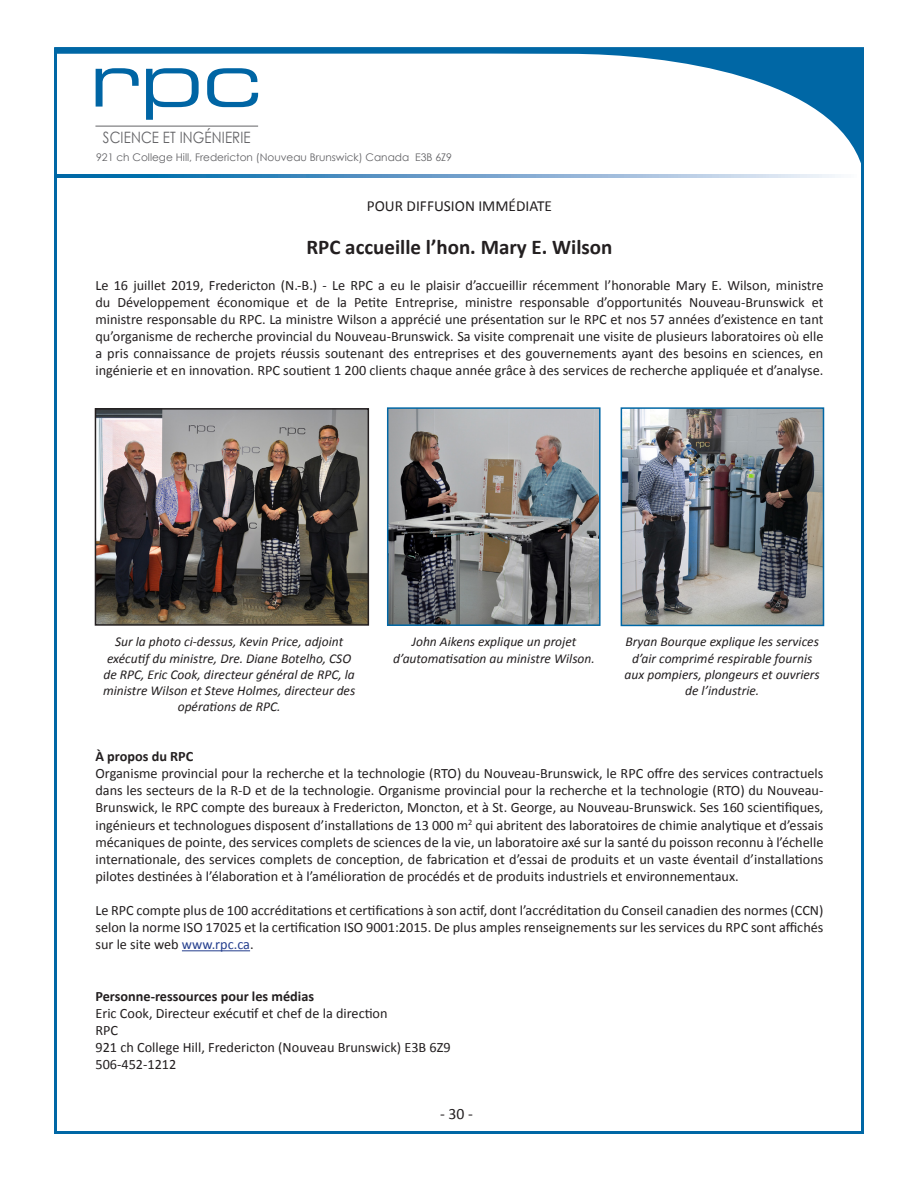
<style>
.page{position:relative;width:918px;height:1188px;background:#fff}
.page>*{position:absolute;margin:0;border:0;box-sizing:border-box;transform-origin:0 0}
.t1{font:700 21px "Calibri";color:#231f20}
.t2{font:15.75px "Calibri";color:#231f20}
.t3{font:15.6px "Century Gothic";letter-spacing:.01em;color:#636366;scale:.85 1}
.t4{font:15.3px "Calibri";color:#231f20}
.t5{font:14.25px/17.1px "Calibri";color:#231f20;text-align:justify}
.t6{font:700 14.25px "Calibri";color:#231f20}
.t7{font:italic 13.5px/16.2px "Calibri";color:#231f20;text-align:center}
.t8{font:10.5px "Century Gothic";color:#636366}
.s1{color:#253f8e}
</style>
<div class="page">
<svg style="left:54px;top:174px;width:784px;height:3px;background:#6ba2cc"></svg>
<svg style="left:55px;top:47px;width:809px;height:121px"></svg>
<img style="left:98px;top:411px;width:268px;height:212px">
<div style="left:95px;top:408px;width:274px;height:218px;border:2px solid #231f20"></div>
<hr style="left:182px;top:950px;width:68px;height:1px;background:#253f8e">
<img style="left:390px;top:410px;width:208px;height:213px">
<div style="left:387px;top:407px;width:214px;height:219px;border:2px solid #0067a5"></div>
<img style="left:624px;top:410px;width:197px;height:213px">
<div style="left:621px;top:407px;width:203px;height:219px;border:2px solid #0067a5"></div>
<svg style="left:96px;top:68px;width:162px;height:52px"></svg>
<hr style="left:95px;top:126px;width:163px;height:1px;background:#636366">
<p class="t3" style="left:103px;top:128px;width:175px">SCIENCE ET INGÉNIERIE</p>
<p class="t8" style="left:96px;top:151px;width:358px">921 ch College Hill, Fredericton (Nouveau Brunswick) Canada E3B 6Z9</p>
<p class="t4" style="left:367px;top:197px;width:187px">POUR DIFFUSION IMMÉDIATE</p>
<p class="t1" style="left:306px;top:234px;width:308px">RPC accueille l’hon. Mary E. Wilson</p>
<p class="t5" style="left:95px;top:276px;width:730px">Le 16 juillet 2019, Fredericton (N.-B.) - Le RPC a eu le plaisir d’accueillir récemment l’honorable Mary E. Wilson, ministre du Développement économique et de la Petite Entreprise, ministre responsable d’opportunités Nouveau-Brunswick et ministre responsable du RPC. La ministre Wilson a apprécié une présentation sur le RPC et nos 57 années d’existence en tant qu’organisme de recherche provincial du Nouveau-Brunswick. Sa visite comprenait une visite de plusieurs laboratoires où elle a pris connaissance de projets réussis soutenant des entreprises et des gouvernements ayant des besoins en sciences, en ingénierie et en innovation. RPC soutient 1 200 clients chaque année grâce à des services de recherche appliquée et d’analyse.</p>
<p class="t7" style="left:103px;top:633px;width:254px">Sur la photo ci-dessus, Kevin Price, adjoint exécutif du ministre, Dre. Diane Botelho, CSO de RPC, Eric Cook, directeur général de RPC, la ministre Wilson et Steve Holmes, directeur des opérations de RPC.</p>
<p class="t7" style="left:393px;top:633px;width:203px">John Aikens explique un projet d’automatisation au ministre Wilson.</p>
<p class="t7" style="left:625px;top:633px;width:197px">Bryan Bourque explique les services d’air comprimé respirable fournis aux pompiers, plongeurs et ouvriers de l’industrie.</p>
<p class="t6" style="left:95px;top:748px;width:99px">À propos du RPC</p>
<p class="t5" style="left:95px;top:764px;width:730px">Organisme provincial pour la recherche et la technologie (RTO) du Nouveau-Brunswick, le RPC offre des services contractuels dans les secteurs de la R-D et de la technologie. Organisme provincial pour la recherche et la technologie (RTO) du Nouveau-Brunswick, le RPC compte des bureaux à Fredericton, Moncton, et à St. George, au Nouveau-Brunswick. Ses 160 scientifiques, ingénieurs et technologues disposent d’installations de 13 000 m<sup>2</sup> qui abritent des laboratoires de chimie analytique et d’essais mécaniques de pointe, des services complets de sciences de la vie, un laboratoire axé sur la santé du poisson reconnu à l’échelle internationale, des services complets de conception, de fabrication et d’essai de produits et un vaste éventail d’installations pilotes destinées à l’élaboration et à l’amélioration de procédés et de produits industriels et environnementaux.</p>
<p class="t5" style="left:95px;top:901px;width:730px">Le RPC compte plus de 100 accréditations et certifications à son actif, dont l’accréditation du Conseil canadien des normes (CCN) selon la norme ISO 17025 et la certification ISO 9001:2015. De plus amples renseignements sur les services du RPC sont affichés sur le site web <span class="s1">www.rpc.ca</span>.</p>
<p class="t6" style="left:95px;top:987px;width:220px">Personne-ressources pour les médias</p>
<p class="t5" style="left:95px;top:1004px;width:294px">Eric Cook, Directeur exécutif et chef de la direction</p>
<p class="t5" style="left:95px;top:1021px;width:24px">RPC</p>
<p class="t5" style="left:95px;top:1038px;width:357px">921 ch College Hill, Fredericton (Nouveau Brunswick) E3B 6Z9</p>
<p class="t5" style="left:95px;top:1055px;width:82px">506-452-1212</p>
<p class="t2" style="left:440px;top:1104px;width:34px">- 30 -</p>
</div>
